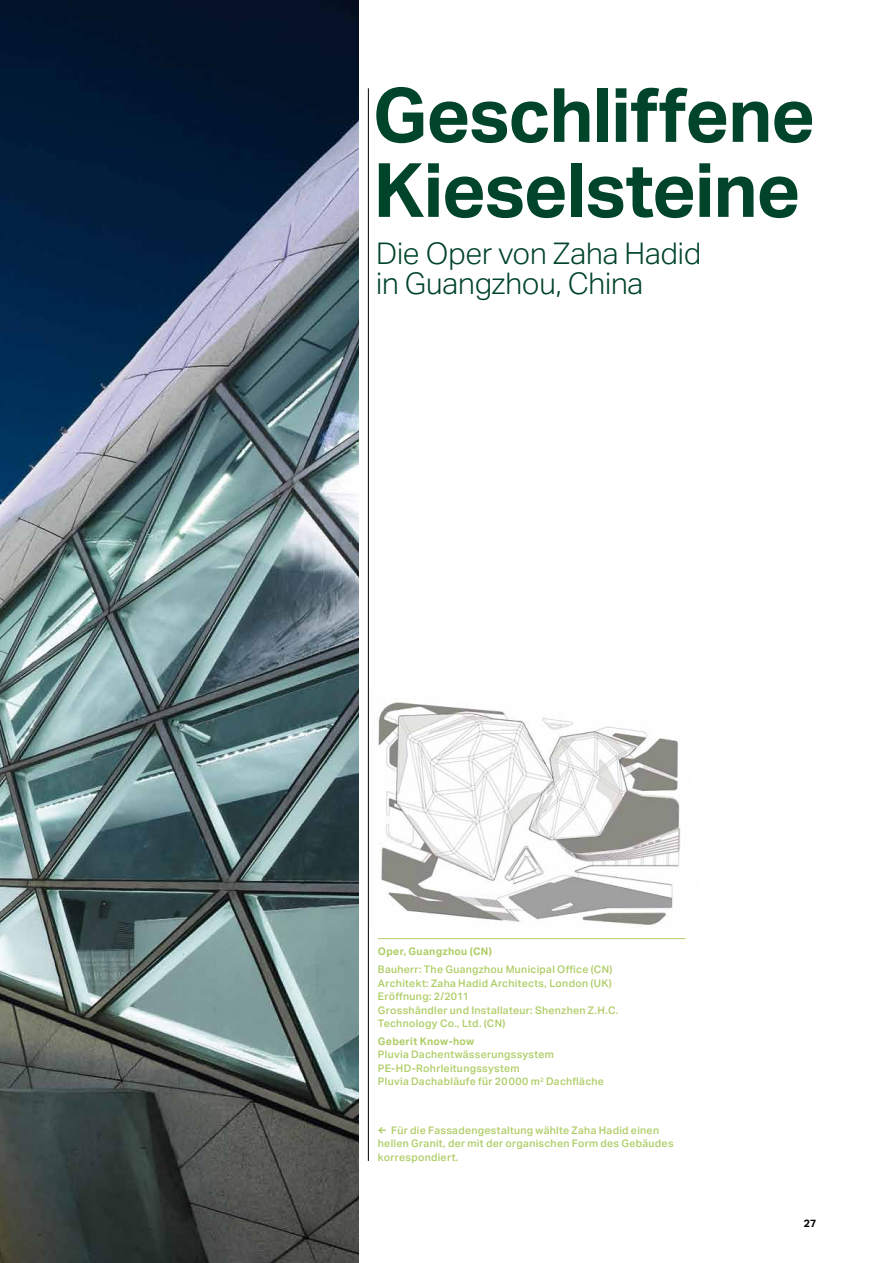
<style>
.page{position:relative;width:893px;height:1263px;background:#fff}
.page>*{position:absolute;margin:0;border:0;box-sizing:border-box;transform-origin:0 0}
.t1{font:700 75px/75px "Aktiv Grotesk Geberit";letter-spacing:-.015em;color:#004429}
.t2{font:300 30px/30px "Aktiv Grotesk Geberit";letter-spacing:-.005em;color:#004429}
.t3{font:500 10.5px/13.5px "Aktiv Grotesk Geberit";letter-spacing:.03em;color:#afcd66}
.t4{font:700 10.5px "Aktiv Grotesk Geberit";letter-spacing:.025em;color:#afcd66}
.t5{font:700 10.5px "Aktiv Grotesk Geberit";color:#000}
.s1{font-weight:700}
</style>
<div class="page">
<img style="left:0;top:0;width:359px;height:1263px">
<hr style="left:378px;top:938px;width:308px;height:1px;background:#afcd66">
<img style="left:378px;top:702px;width:303px;height:223px">
<hr style="left:368px;top:88px;width:1px;height:1073px;background:#000">
<h1 class="t1" style="left:373px;top:76px;width:444px">Geschliffene<br>Kieselsteine</h1>
<h2 class="t2" style="left:376px;top:238px;width:326px">Die Oper von Zaha Hadid in Guangzhou, China</h2>
<p class="t4" style="left:378px;top:945px;width:115px">Oper, Guangzhou (CN)</p>
<p class="t3" style="left:378px;top:962px;width:242px">Bauherr: The Guangzhou Municipal Office (CN)<br>Architekt: Zaha Hadid Architects, London (UK)<br>Eröffnung: 2/2011<br>Grosshändler und Installateur: Shenzhen Z.H.C.<br>Technology Co., Ltd. (CN)</p>
<p class="t4" style="left:378px;top:1034px;width:98px">Geberit Know-how</p>
<p class="t3" style="left:378px;top:1048px;width:228px">Pluvia Dachentwässerungssystem<br>PE-HD-Rohrleitungssystem<br>Pluvia Dachabläufe für 20000 m<sup>2</sup> Dachfläche</p>
<p class="t3" style="left:378px;top:1123px;width:297px"><span class="s1">←</span> Für die Fassadengestaltung wählte Zaha Hadid einen hellen Granit, der mit der organischen Form des Gebäudes korrespondiert.</p>
<p class="t5" style="left:804px;top:1217px;width:14px">27</p>
</div>
